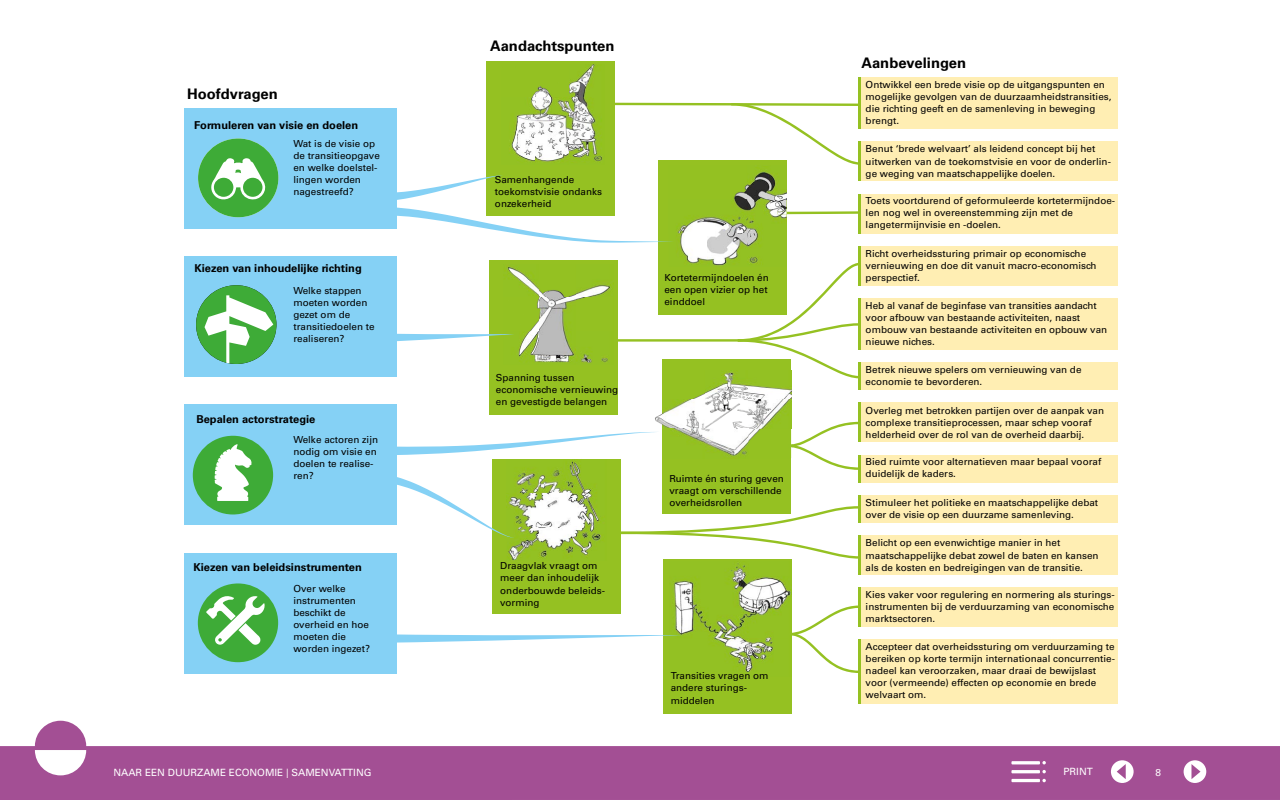
<style>
.page{position:relative;width:1280px;height:800px;background:#fff}
.page>*{position:absolute;margin:0;border:0;box-sizing:border-box;transform-origin:0 0}
.t1{font:700 14.5px "Univers LT Std";color:#000}
.t2{font:700 10.9px "Univers LT Std";color:#000}
.t3{font:10px "Univers";color:#fff}
.t4{font:9.7px/12.1px "Univers LT Std";color:#000}
.s1{font-size:12.9px}
</style>
<div class="page">
<svg style="left:0;top:721px;width:1280px;height:79px;fill:#a34f94"></svg>
<div style="left:1111px;top:760px;width:23px;height:23px;background:#fff;border-radius:50%"></div>
<svg style="left:1117px;top:764px;width:9px;height:15px"></svg>
<div style="left:1184px;top:760px;width:22px;height:23px;background:#fff;border-radius:50%"></div>
<svg style="left:1191px;top:764px;width:10px;height:15px"></svg>
<svg style="left:1042px;top:779px;width:4px;height:3px"></svg>
<hr style="left:1011px;top:779px;width:29px;height:3px;background:#fff">
<hr style="left:1011px;top:770px;width:29px;height:3px;background:#fff">
<svg style="left:1042px;top:770px;width:4px;height:3px"></svg>
<hr style="left:1011px;top:761px;width:29px;height:3px;background:#fff">
<svg style="left:1042px;top:761px;width:4px;height:3px"></svg>
<div style="left:860px;top:403px;width:258px;height:39px;background:#ffeeb3"></div>
<div style="left:860px;top:455px;width:258px;height:27px;background:#ffeeb3"></div>
<div style="left:860px;top:495px;width:258px;height:27px;background:#ffeeb3"></div>
<div style="left:860px;top:246px;width:258px;height:39px;background:#ffeeb3"></div>
<div style="left:860px;top:298px;width:258px;height:52px;background:#ffeeb3"></div>
<div style="left:860px;top:363px;width:258px;height:27px;background:#ffeeb3"></div>
<div style="left:860px;top:77px;width:258px;height:52px;background:#ffeeb3"></div>
<div style="left:860px;top:142px;width:258px;height:39px;background:#ffeeb3"></div>
<div style="left:860px;top:194px;width:258px;height:39px;background:#ffeeb3"></div>
<div style="left:860px;top:535px;width:258px;height:39px;background:#ffeeb3"></div>
<div style="left:860px;top:588px;width:258px;height:39px;background:#ffeeb3"></div>
<div style="left:860px;top:640px;width:258px;height:64px;background:#ffeeb3"></div>
<div style="left:184px;top:109px;width:213px;height:120px;background:#85d1f5"></div>
<div style="left:184px;top:257px;width:213px;height:120px;background:#85d1f5"></div>
<div style="left:184px;top:405px;width:213px;height:120px;background:#85d1f5"></div>
<div style="left:184px;top:553px;width:213px;height:120px;background:#85d1f5"></div>
<div style="left:487px;top:61px;width:128px;height:154px;background:#95c122"></div>
<div style="left:659px;top:161px;width:128px;height:154px;background:#95c122"></div>
<div style="left:489px;top:260px;width:128px;height:155px;background:#95c122"></div>
<div style="left:663px;top:360px;width:128px;height:154px;background:#95c122"></div>
<div style="left:493px;top:459px;width:128px;height:155px;background:#95c122"></div>
<div style="left:664px;top:559px;width:128px;height:154px;background:#95c122"></div>
<svg style="left:397px;top:175px;width:105px;height:26px"></svg>
<div style="left:198px;top:138px;width:81px;height:80px;background:#3eab37;border-radius:50%"></div>
<svg style="left:211px;top:158px;width:55px;height:42px"></svg>
<div style="left:196px;top:285px;width:81px;height:79px;background:#3eab37;border-radius:50%"></div>
<svg style="left:205px;top:295px;width:68px;height:69px"></svg>
<div style="left:198px;top:583px;width:80px;height:79px;background:#3eab37;border-radius:50%"></div>
<svg style="left:206px;top:595px;width:59px;height:50px"></svg>
<div style="left:193px;top:436px;width:80px;height:79px;background:#3eab37;border-radius:50%"></div>
<svg style="left:215px;top:444px;width:37px;height:57px"></svg>
<hr style="left:859px;top:640px;width:2px;height:64px;background:#95c122">
<hr style="left:859px;top:588px;width:2px;height:39px;background:#95c122">
<hr style="left:859px;top:535px;width:2px;height:39px;background:#95c122">
<hr style="left:859px;top:495px;width:2px;height:27px;background:#95c122">
<hr style="left:859px;top:455px;width:2px;height:27px;background:#95c122">
<hr style="left:859px;top:403px;width:2px;height:39px;background:#95c122">
<hr style="left:859px;top:363px;width:2px;height:27px;background:#95c122">
<hr style="left:859px;top:298px;width:2px;height:52px;background:#95c122">
<hr style="left:859px;top:246px;width:2px;height:39px;background:#95c122">
<hr style="left:859px;top:194px;width:2px;height:39px;background:#95c122">
<hr style="left:859px;top:142px;width:2px;height:39px;background:#95c122">
<hr style="left:859px;top:77px;width:2px;height:52px;background:#95c122">
<svg style="left:621px;top:506px;width:239px;height:53px"></svg>
<svg style="left:615px;top:103px;width:245px;height:62px"></svg>
<svg style="left:613px;top:263px;width:247px;height:115px"></svg>
<img style="left:504px;top:266px;width:107px;height:97px">
<svg style="left:397px;top:333px;width:118px;height:9px"></svg>
<img style="left:653px;top:370px;width:140px;height:88px">
<svg style="left:397px;top:432px;width:263px;height:23px"></svg>
<svg style="left:788px;top:422px;width:71px;height:48px"></svg>
<img style="left:507px;top:459px;width:94px;height:102px">
<svg style="left:397px;top:474px;width:118px;height:64px"></svg>
<img style="left:510px;top:64px;width:93px;height:98px">
<img style="left:674px;top:562px;width:117px;height:110px">
<svg style="left:397px;top:634px;width:287px;height:9px"></svg>
<svg style="left:789px;top:606px;width:71px;height:67px"></svg>
<img style="left:669px;top:171px;width:118px;height:96px">
<svg style="left:397px;top:207px;width:277px;height:36px"></svg>
<svg style="left:777px;top:211px;width:82px;height:3px"></svg>
<h1 class="t1" style="left:187px;top:85px;width:92px">Hoofdvragen</h1>
<p class="t2" style="left:194px;top:119px;width:166px">Formuleren van visie en doelen</p>
<p class="t4" style="left:293px;top:138px;width:88px">Wat is de visie op de transitieopgave en welke doelstel&shy;lingen worden nagestreefd?</p>
<p class="t2" style="left:194px;top:262px;width:169px">Kiezen van inhoudelijke richting</p>
<p class="t4" style="left:293px;top:285px;width:83px">Welke stappen moeten worden gezet om de transitiedoelen te realiseren?</p>
<p class="t2" style="left:196px;top:413px;width:121px">Bepalen actorstrategie</p>
<p class="t4" style="left:293px;top:433px;width:86px">Welke actoren zijn nodig om visie en doelen te realise&shy;ren?</p>
<p class="t2" style="left:193px;top:561px;width:170px">Kiezen van beleidsinstrumenten</p>
<p class="t4" style="left:293px;top:582px;width:78px">Over welke instrumenten beschikt de overheid en hoe moeten die worden ingezet?</p>
<h1 class="t1" style="left:490px;top:38px;width:126px">Aandachtspunten</h1>
<p class="t4" style="left:495px;top:174px;width:108px">Samenhangende toekomstvisie ondanks onzekerheid</p>
<p class="t4" style="left:496px;top:372px;width:124px">Spanning tussen economische vernieuwing en gevestigde belangen</p>
<p class="t4" style="left:500px;top:560px;width:106px">Draagvlak vraagt om meer dan inhoudelijk onderbouwde beleids&shy;vorming</p>
<p class="t4" style="left:664px;top:272px;width:106px">Kortetermijndoelen én een open vizier op het einddoel</p>
<p class="t4" style="left:669px;top:472px;width:116px">Ruimte én sturing geven vraagt om verschillende overheidsrollen</p>
<p class="t4" style="left:671px;top:670px;width:99px">Transities vragen om</p>
<p class="t4" style="left:671px;top:682px;width:78px">andere sturings&shy;middelen</p>
<h1 class="t1" style="left:861px;top:54px;width:106px">Aanbevelingen</h1>
<p class="t4" style="left:866px;top:79px;width:247px">Ontwikkel een brede visie op de uitgangspunten en mogelijke gevolgen van de duurzaamheidstransities, die richting geeft en de samenleving in beweging brengt.</p>
<p class="t4" style="left:866px;top:143px;width:247px">Benut ‘brede welvaart’ als leidend concept bij het uitwerken van de toekomstvisie en voor de onderlin&shy;ge weging van maatschappelijke doelen.</p>
<p class="t4" style="left:866px;top:194px;width:251px">Toets voortdurend of geformuleerde kortetermijndoe&shy;len nog wel in overeenstemming zijn met de langetermijnvisie en -doelen.</p>
<p class="t4" style="left:866px;top:248px;width:233px">Richt overheidssturing primair op economische vernieuwing en doe dit vanuit macro-economisch perspectief.</p>
<p class="t4" style="left:866px;top:299px;width:243px">Heb al vanaf de beginfase van transities aandacht voor afbouw van bestaande activiteiten, naast ombouw van bestaande activiteiten en opbouw van nieuwe niches.</p>
<p class="t4" style="left:866px;top:363px;width:217px">Betrek nieuwe spelers om vernieuwing van de economie te bevorderen.</p>
<p class="t4" style="left:866px;top:404px;width:240px">Overleg met betrokken partijen over de aanpak van complexe transitieprocessen, maar schep vooraf helderheid over de rol van de overheid daarbij.</p>
<p class="t4" style="left:866px;top:456px;width:237px">Bied ruimte voor alternatieven maar bepaal vooraf duidelijk de kaders.</p>
<p class="t4" style="left:866px;top:497px;width:234px">Stimuleer het politieke en maatschappelijke debat over de visie op een duurzame samenleving.</p>
<p class="t4" style="left:866px;top:537px;width:234px">Belicht op een evenwichtige manier in het maatschappelijke debat zowel de baten en kansen als de kosten en bedreigingen van de transitie.</p>
<p class="t4" style="left:866px;top:588px;width:251px;text-align:justify">Kies vaker voor regulering en normering als sturings&shy;instrumenten bij de verduurzaming van economische marktsectoren.</p>
<p class="t4" style="left:866px;top:641px;width:251px">Accepteer dat overheidssturing om verduurzaming te bereiken op korte termijn internationaal concurrentie&shy;nadeel kan veroorzaken, maar draai de bewijslast voor (vermeende) effecten op economie en brede welvaart om.</p>
<p class="t3" style="left:113px;top:766px;width:260px">NAAR EEN DUURZAME ECONOMIE <span class="s1">|</span> SAMENVATTING</p>
<p class="t3" style="left:1063px;top:765px;width:31px">PRINT</p>
<p class="t3" style="left:1155px;top:766px;width:7px">8</p>
</div>
